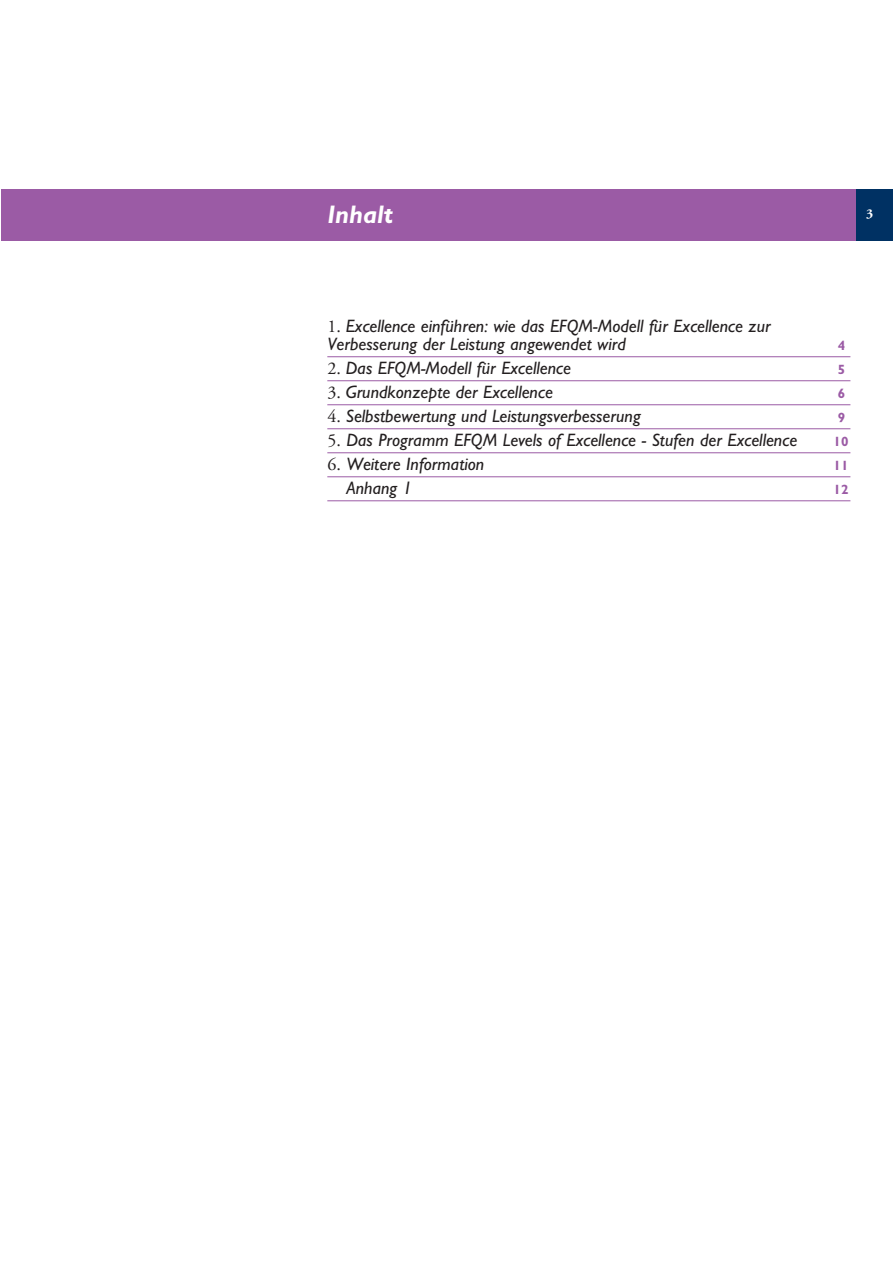
<style>
.page{position:relative;width:893px;height:1262px;background:#fff}
.page>*{position:absolute;margin:0;border:0;box-sizing:border-box;transform-origin:0 0}
.t1{font:italic 700 25.5px "Gill Sans";color:#fff}
.t2{font:italic 18px/18px "M Gill Sans";color:#231f20}
.t3{font:700 13.5px "Gill Sans";color:#9b5ba5}
.t4{font:700 13.5px "Adobe Garamond";color:#fff}
.s1{font-family:"Adobe Garamond";font-style:normal}
.s2{font-family:"Gill Sans"}
</style>
<div class="page">
<div style="left:1px;top:190px;width:860px;height:51px;background:#9b5ba5"></div>
<div style="left:856px;top:190px;width:36px;height:51px;background:#003163"></div>
<hr style="left:327px;top:356px;width:523px;height:1px;background:#9b5ba5">
<hr style="left:327px;top:380px;width:523px;height:1px;background:#9b5ba5">
<hr style="left:327px;top:404px;width:523px;height:1px;background:#9b5ba5">
<hr style="left:327px;top:428px;width:523px;height:1px;background:#9b5ba5">
<hr style="left:327px;top:452px;width:523px;height:1px;background:#9b5ba5">
<hr style="left:327px;top:476px;width:523px;height:1px;background:#9b5ba5">
<hr style="left:327px;top:500px;width:523px;height:1px;background:#9b5ba5">
<h1 class="t1" style="left:327px;top:206px;width:67px">Inhalt</h1>
<p class="t4" style="left:866px;top:209px;width:9px">3</p>
<p class="t2" style="left:327px;top:319px;width:445px"><span class="s1">1.</span> Excellence einführen: wie das EFQM-Modell für Excellence zur<br>Verbesserung der Leistung angewendet wird</p>
<p class="t3" style="left:837px;top:341px;width:9px">4</p>
<p class="t2" style="left:327px;top:361px;width:245px"><span class="s1">2.</span> Das EFQM-Modell für Excellence</p>
<p class="t3" style="left:837px;top:365px;width:9px">5</p>
<p class="t2" style="left:327px;top:385px;width:227px"><span class="s1">3.</span> Grundkonzepte der Excellence</p>
<p class="t3" style="left:837px;top:389px;width:9px">6</p>
<p class="t2" style="left:327px;top:409px;width:315px"><span class="s1">4.</span> Selbstbewertung und Leistungsverbesserung</p>
<p class="t3" style="left:837px;top:413px;width:9px">9</p>
<p class="t2" style="left:327px;top:433px;width:471px"><span class="s1">5.</span> Das Programm EFQM Levels of Excellence - Stufen der Excellence</p>
<p class="t3" style="left:833px;top:437px;width:16px">10</p>
<p class="t2" style="left:327px;top:457px;width:158px"><span class="s1">6.</span> Weitere Information</p>
<p class="t3" style="left:833px;top:461px;width:16px">11</p>
<p class="t2" style="left:346px;top:481px;width:67px">Anhang <span class="s2">1</span></p>
<p class="t3" style="left:833px;top:485px;width:16px">12</p>
</div>
